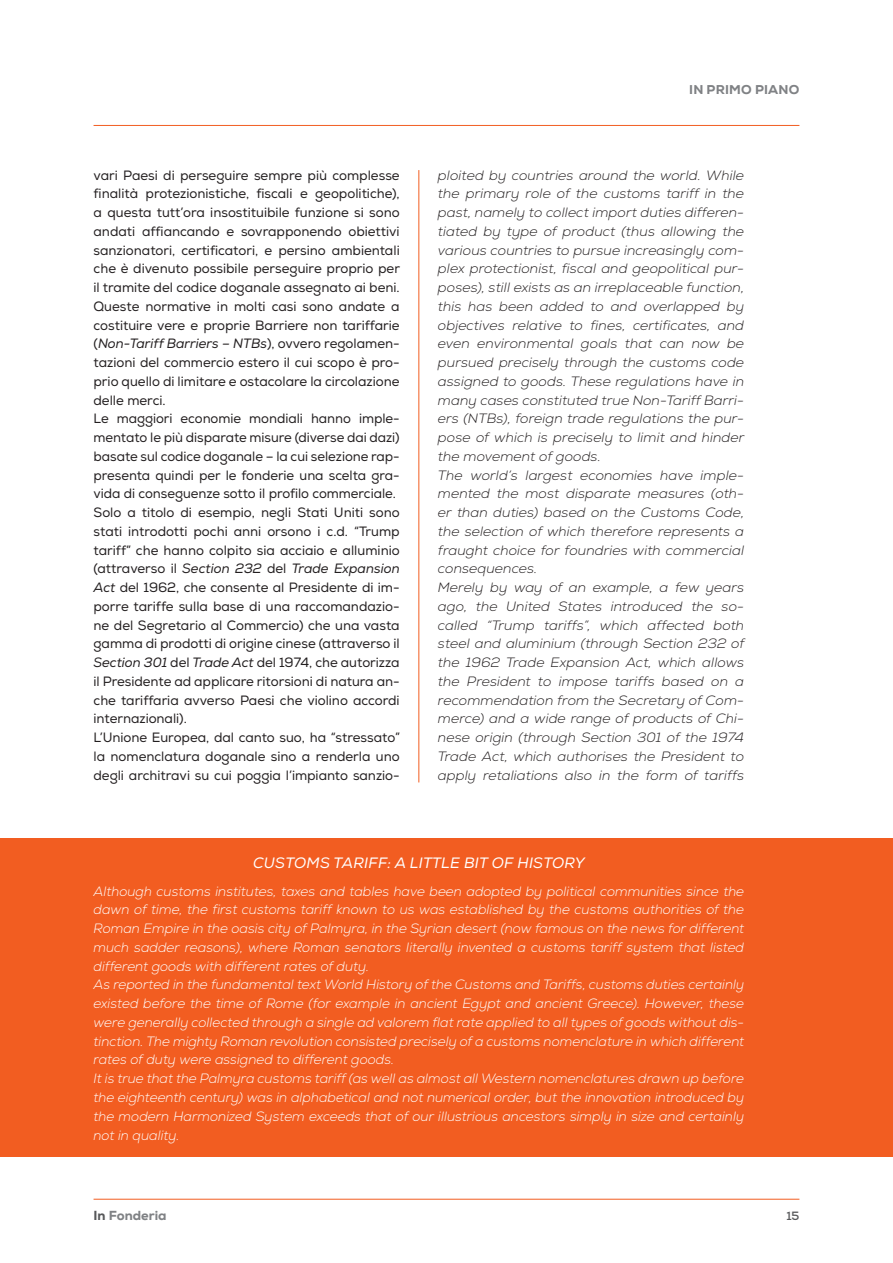
<style>
.page{position:relative;width:893px;height:1263px;background:#fff}
.page>*{position:absolute;margin:0;border:0;box-sizing:border-box;transform-origin:0 0}
.t1{font:italic 15px "Nexa";letter-spacing:.015em;color:#fff}
.t2{font:13.5px/18.8px "Nexa";color:#231f20}
.t3{font:italic 300 13.5px/18.8px "Nexa";letter-spacing:.005em;color:#231f20;scale:1.04 1}
.t4{font:italic 300 13.5px/18.8px "Nexa";color:#fff}
.t5{font:800 13.2px "Nexa";color:#808285}
.t6{font:800 12.75px "Nexa";letter-spacing:.015em;color:#808285}
.t7{font:700 12px "Nexa";color:#57585a}
.s1{font-style:italic}
.s2{color:#57585a}
</style>
<div class="page">
<hr style="left:94px;top:1199px;width:705px;height:1px;background:#f25d21">
<hr style="left:94px;top:125px;width:705px;height:1px;background:#f25d21">
<div style="left:0;top:838px;width:893px;height:319px;background:#f25d21"></div>
<hr style="left:418px;top:170px;width:1px;height:612px;background:#f25d21">
<p class="t6" style="left:689px;top:81px;width:112px">IN PRIMO PIANO</p>
<p class="t2" style="left:94px;top:166px;width:308px">vari Paesi di perseguire sempre più complesse finalità protezionistiche, fiscali e geopolitiche), a questa tutt’ora insostituibile funzione si sono andati affiancando e sovrapponendo obiettivi sanzionatori, certificatori, e persino ambientali che è divenuto possibile perseguire proprio per il tramite del codice doganale assegnato ai beni.<br>Queste normative in molti casi sono andate a costituire vere e proprie Barriere non tariffarie (<span class="s1">Non-Tariff Barriers – NTBs</span>), ovvero regolamen&shy;tazioni del commercio estero il cui scopo è pro&shy;prio quello di limitare e ostacolare la circolazione delle merci.<br>Le maggiori economie mondiali hanno imple&shy;mentato le più disparate misure (diverse dai dazi) basate sul codice doganale – la cui selezione rap&shy;presenta quindi per le fonderie una scelta gra&shy;vida di conseguenze sotto il profilo commerciale.<br>Solo a titolo di esempio, negli Stati Uniti sono stati introdotti pochi anni orsono i c.d. “Trump tariff” che hanno colpito sia acciaio e alluminio (attraverso il <span class="s1">Section 232</span> del <span class="s1">Trade Expansion Act</span> del 1962, che consente al Presidente di im&shy;porre tariffe sulla base di una raccomandazio&shy;ne del Segretario al Commercio) che una vasta gamma di prodotti di origine cinese (attraverso il <span class="s1">Section 301</span> del <span class="s1">Trade Act</span> del 1974, che autorizza il Presidente ad applicare ritorsioni di natura an&shy;che tariffaria avverso Paesi che violino accordi internazionali).<br>L’Unione Europea, dal canto suo, ha “stressato” la nomenclatura doganale sino a renderla uno degli architravi su cui poggia l’impianto sanzio-</p>
<p class="t3" style="left:438px;top:166px;width:296px">ploited by countries around the world. While the primary role of the customs tariff in the past, namely to collect import duties differen&shy;tiated by type of product (thus allowing the various countries to pursue increasingly com&shy;plex protectionist, fiscal and geopolitical pur&shy;poses), still exists as an irreplaceable function, this has been added to and overlapped by objectives relative to fines, certificates, and even environmental goals that can now be pursued precisely through the customs code assigned to goods. These regulations have in many cases constituted true Non-Tariff Barri&shy;ers (NTBs), foreign trade regulations the pur&shy;pose of which is precisely to limit and hinder the movement of goods.<br>The world’s largest economies have imple&shy;mented the most disparate measures (oth&shy;er than duties) based on the Customs Code, the selection of which therefore represents a fraught choice for foundries with commercial consequences.<br>Merely by way of an example, a few years ago, the United States introduced the so&shy;called “Trump tariffs”, which affected both steel and aluminium (through Section 232 of the 1962 Trade Expansion Act, which allows the President to impose tariffs based on a recommendation from the Secretary of Com&shy;merce) and a wide range of products of Chi&shy;nese origin (through Section 301 of the 1974<br>Trade Act, which authorises the President to apply retaliations also in the form of tariffs</p>
<p class="t1" style="left:253px;top:854px;width:333px">CUSTOMS TARIFF: A LITTLE BIT OF HISTORY</p>
<p class="t4" style="left:94px;top:882px;width:652px">Although customs institutes, taxes and tables have been adopted by political communities since the dawn of time, the first customs tariff known to us was established by the customs authorities of the Roman Empire in the oasis city of Palmyra, in the Syrian desert (now famous on the news for different much sadder reasons), where Roman senators literally invented a customs tariff system that listed different goods with different rates of duty.<br>As reported in the fundamental text World History of the Customs and Tariffs, customs duties certainly existed before the time of Rome (for example in ancient Egypt and ancient Greece). However, these were generally collected through a single ad valorem flat rate applied to all types of goods without dis&shy;tinction. The mighty Roman revolution consisted precisely of a customs nomenclature in which different rates of duty were assigned to different goods.<br>It is true that the Palmyra customs tariff (as well as almost all Western nomenclatures drawn up before the eighteenth century) was in alphabetical and not numerical order, but the innovation introduced by the modern Harmonized System exceeds that of our illustrious ancestors simply in size and certainly not in quality.</p>
<p class="t5" style="left:94px;top:1207px;width:75px"><span class="s2">In</span> Fonderia</p>
<p class="t7" style="left:786px;top:1208px;width:15px">15</p>
</div>
